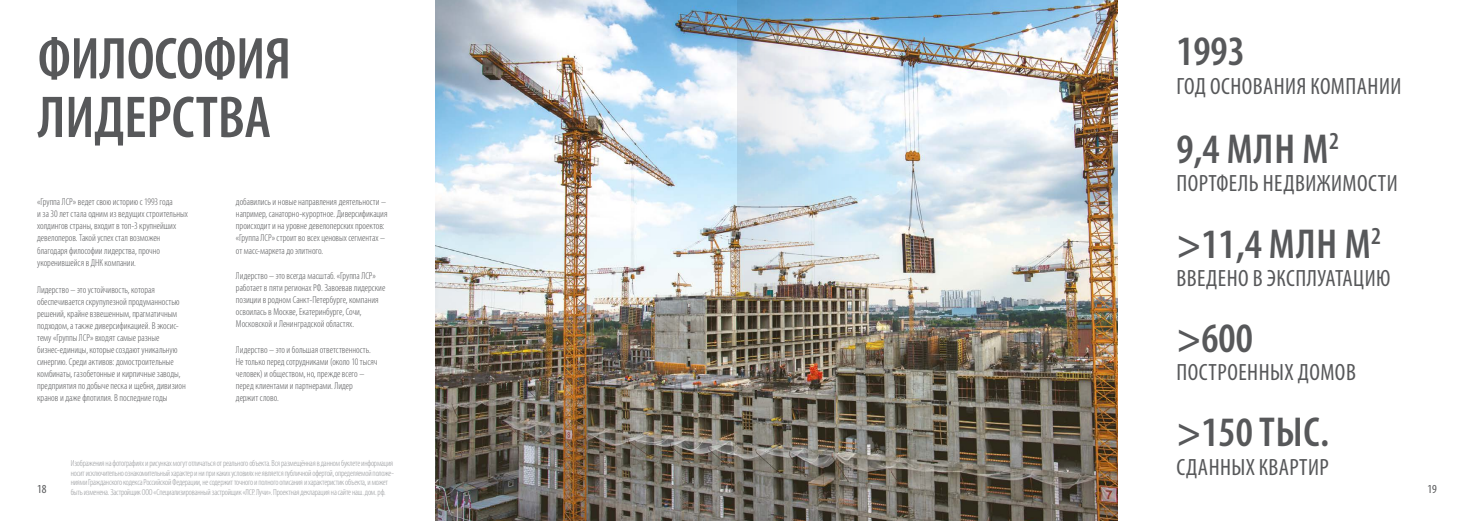
<style>
.page{position:relative;width:1474px;height:521px;background:#fff}
.page>*{position:absolute;margin:0;border:0;box-sizing:border-box;transform-origin:0 0}
.header_1{font:600 condensed 59.5px "Myriad Pro";letter-spacing:-.005em;color:#57585a}
.header_2{font:600 condensed 42px "Myriad Pro";color:#57585a}
.header_3{font:condensed 23.62px "Myriad Pro";letter-spacing:.02em;color:#57585a}
.t1{font:condensed 12.25px "Myriad Pro";color:#57585a}
.main_Text{font:300 condensed 10.06px/12.1px "Myriad Pro";letter-spacing:-.005em;color:#57585a}
.mini_text{font:300 condensed 8.75px/9.6px "Myriad Pro";letter-spacing:-.02em;color:#939598}
</style>
<div class="page">
<img style="left:435px;top:0;width:682px;height:521px">
<img style="left:737px;top:0;width:130px;height:521px">
<p class="header_1" style="left:38px;top:26px;width:255px">ФИЛОСОФИЯ</p>
<p class="header_1" style="left:38px;top:85px;width:235px">ЛИДЕРСТВА</p>
<p class="header_2" style="left:1176px;top:28px;width:70px">1993</p>
<p class="header_3" style="left:1176px;top:73px;width:226px">ГОД ОСНОВАНИЯ КОМПАНИИ</p>
<p class="header_2" style="left:1176px;top:126px;width:164px">9,4 МЛН М<sup>2</sup></p>
<p class="header_3" style="left:1176px;top:171px;width:223px">ПОРТФЕЛЬ НЕДВИЖИМОСТИ</p>
<p class="header_2" style="left:1176px;top:221px;width:206px">&gt;11,4 МЛН М<sup>2</sup></p>
<p class="header_3" style="left:1176px;top:265px;width:215px">ВВЕДЕНО В ЭКСПЛУАТАЦИЮ</p>
<p class="main_Text" style="left:236px;top:196px;width:153px">добавились и новые направления деятельности – например, санаторно-курортное. Диверсификация происходит и на уровне девелоперских проектов: «Группа ЛСР» строит во всех ценовых сегментах – от масс-маркета до элитного.</p>
<p class="main_Text" style="left:236px;top:270px;width:151px">Лидерство – это всегда масштаб. «Группа ЛСР» работает в пяти регионах РФ. Завоевав лидерские позиции в родном Санкт-Петербурге, компания освоилась в Москве, Екатеринбурге, Сочи, Московской и Ленинградской областях.</p>
<p class="main_Text" style="left:236px;top:344px;width:143px">Лидерство – это и большая ответственность.<br>Не только перед сотрудниками (около 10 тысяч человек) и обществом, но, прежде всего – перед клиентами и партнерами. Лидер держит слово.</p>
<p class="main_Text" style="left:37px;top:196px;width:152px">«Группа ЛСР» ведет свою историю с 1993 года иза30лет стала одним из ведущих строительных холдингов страны, входит в топ-3 крупнейших девелоперов. Такой успех стал возможен благодаря философии лидерства, прочно укоренившейся в ДНК компании.</p>
<p class="main_Text" style="left:37px;top:283px;width:150px">Лидерство – это устойчивость, которая обеспечивается скрупулезной продуманностью решений, крайне взвешенным, прагматичным подходом, а также диверсификацией. В экосис&shy;тему «Группы ЛСР» входят самые разные бизнес-единицы, которые создают уникальную синергию. Среди активов: домостроительные комбинаты, газобетонные и кирпичные заводы, предприятия по добыче песка и щебня, дивизион кранов и даже флотилия. В последние годы</p>
<p class="header_2" style="left:1176px;top:315px;width:78px">&gt;600</p>
<p class="header_3" style="left:1176px;top:360px;width:181px">ПОСТРОЕННЫХ ДОМОВ</p>
<p class="header_2" style="left:1176px;top:409px;width:154px">&gt;150 ТЫС.</p>
<p class="header_3" style="left:1176px;top:454px;width:154px">СДАННЫХ КВАРТИР</p>
<p class="mini_text" style="left:71px;top:458px;width:325px">Изображения на фотографиях ирисунках могут отличаться отреального объекта. Всяразмещённая вданном буклете информация носит исключительно ознакомительный характер иниприкаких условиях неявляется публичной офертой, определяемой положе‑ ниями Гражданского кодекса Российской Федерации, несодержит точного иполного описания ихарактеристик объекта, иможет быть изменена. Застройщик ООО «Специализированный застройщик «ЛСР. Лучи». Проектная декларация насайте наш. дом. рф.</p>
<p class="t1" style="left:37px;top:482px;width:11px">18</p>
<p class="t1" style="left:1427px;top:482px;width:11px">19</p>
</div>
